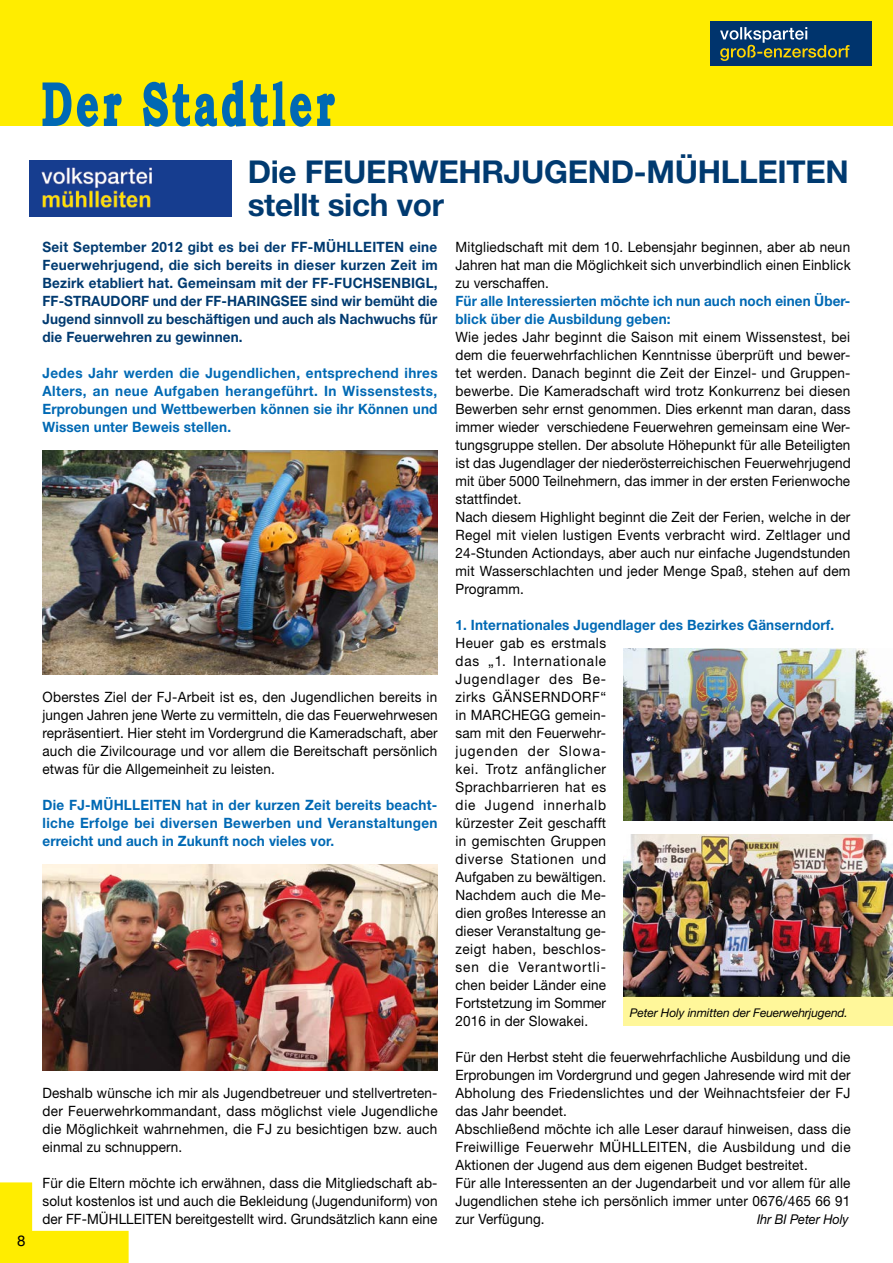
<style>
.page{position:relative;width:893px;height:1263px;background:#fff}
.page>*{position:absolute;margin:0;border:0;box-sizing:border-box;transform-origin:0 0}
.t1{font:700 31.5px/33px "Helvetica Neue LT Std";letter-spacing:-.01em;color:#003a70}
.t2{font:15px "Helvetica Neue";color:#000}
.t3{font:14.25px/18px "Helvetica Neue LT Std";letter-spacing:.01em;color:#000;text-align:justify;scale:.95 1}
.t4{font:700 14.25px/18px "Helvetica Neue LT Std";letter-spacing:.01em;color:#0069b4;text-align:justify;scale:.95 1}
.t5{font:700 14.25px/18px "Helvetica Neue LT Std";letter-spacing:.005em;color:#003a70;text-align:justify;scale:.95 1}
.t6{font:italic 13.5px "Helvetica Neue LT Std";letter-spacing:-.01em;color:#000;scale:.95 1}
.t7{font:italic 12px "Helvetica Neue LT Std";letter-spacing:-.01em;color:#000}
</style>
<div class="page">
<div style="left:0;top:0;width:893px;height:126px;background:#ffed00"></div>
<svg style="left:0;top:1182px;width:129px;height:81px"></svg>
<svg style="left:43px;top:82px;width:28px;height:44px"></svg>
<svg style="left:104px;top:94px;width:18px;height:32px"></svg>
<svg style="left:77px;top:94px;width:21px;height:33px"></svg>
<svg style="left:143px;top:80px;width:192px;height:47px"></svg>
<div style="left:710px;top:21px;width:162px;height:44px;background:#00346d"></div>
<svg style="left:720px;top:27px;width:129px;height:34px"></svg>
<img style="left:30px;top:160px;width:202px;height:56px">
<img style="left:43px;top:864px;width:395px;height:206px">
<img style="left:43px;top:450px;width:395px;height:225px">
<img style="left:623px;top:834px;width:270px;height:162px">
<img style="left:623px;top:648px;width:270px;height:173px">
<div style="left:623px;top:997px;width:270px;height:29px;background:#fff79a"></div>
<p class="t2" style="left:17px;top:1228px;width:10px">8</p>
<h1 class="t1" style="left:248px;top:155px;width:603px">Die FEUERWEHRJUGEND-MÜHLLEITEN stellt sich vor</h1>
<p class="t5" style="left:43px;top:238px;width:417px">Seit September 2012 gibt es bei der FF-MÜHLLEITEN eine Feuerwehrjugend, die sich bereits in dieser kurzen Zeit im Bezirk etabliert hat. Gemeinsam mit der FF-FUCHSENBIGL, FF-STRAUDORF und der FF-HARINGSEE sind wir bemüht die Jugend sinnvoll zu beschäftigen und auch als Nachwuchs für die Feuerwehren zu gewinnen.</p>
<p class="t4" style="left:43px;top:364px;width:417px">Jedes Jahr werden die Jugendlichen, entsprechend ihres Alters, an neue Aufgaben herangeführt. In Wissenstests, Erprobungen und Wettbewerben können sie ihr Können und Wissen unter Beweis stellen.</p>
<p class="t3" style="left:455px;top:238px;width:417px">Mitgliedschaft mit dem 10. Lebensjahr beginnen, aber ab neun Jahren hat man die Möglichkeit sich unverbindlich einen Einblick zu verschaffen.</p>
<p class="t4" style="left:455px;top:292px;width:417px">Für alle Interessierten möchte ich nun auch noch einen Über&shy;blick über die Ausbildung geben:</p>
<p class="t3" style="left:455px;top:328px;width:417px;text-align:left">Wie jedes Jahr beginnt die Saison mit einem Wissenstest, bei dem die feuerwehrfachlichen Kenntnisse überprüft und bewer&shy;tet werden. Danach beginnt die Zeit der Einzel- und Gruppen&shy;bewerbe. Die Kameradschaft wird trotz Konkurrenz bei diesen Bewerben sehr ernst genommen. Dies erkennt man daran, dass immer wieder verschiedene Feuerwehren gemeinsam eine Wer&shy;tungsgruppe stellen. Der absolute Höhepunkt für alle Beteiligten ist das Jugendlager der niederösterreichischen Feuerwehrjugend mit über 5000 Teilnehmern, das immer in der ersten Ferienwoche stattfindet.<br>Nach diesem Highlight beginnt die Zeit der Ferien, welche in der Regel mit vielen lustigen Events verbracht wird. Zeltlager und 24-Stunden Actiondays, aber auch nur einfache Jugendstunden mit Wasserschlachten und jeder Menge Spaß, stehen auf dem Programm.</p>
<p class="t4" style="left:455px;top:616px;width:400px">1. Internationales Jugendlager des Bezirkes Gänserndorf.</p>
<p class="t3" style="left:455px;top:634px;width:160px">Heuer gab es erstmals das „1. Internationale Jugendlager des Be&shy;zirks GÄNSERNDORF“ in MARCHEGG gemein&shy;sam mit den Feuerwehr&shy;jugenden der Slowa&shy;kei. Trotz anfänglicher Sprachbarrieren hat es die Jugend innerhalb kürzester Zeit geschafft in gemischten Gruppen diverse Stationen und Aufgaben zu bewältigen.<br>Nachdem auch die Me&shy;dien großes Interesse an dieser Veranstaltung ge&shy;zeigt haben, beschlos&shy;sen die Verantwortli&shy;chen beider Länder eine Fortstetzung im Sommer 2016 in der Slowakei.</p>
<p class="t3" style="left:455px;top:1048px;width:417px;text-align:left">Für den Herbst steht die feuerwehrfachliche Ausbildung und die Erprobungen im Vordergrund und gegen Jahresende wird mit der Abholung des Friedenslichtes und der Weihnachtsfeier der FJ das Jahr beendet.<br>Abschließend möchte ich alle Leser darauf hinweisen, dass die Freiwillige Feuerwehr MÜHLLEITEN, die Ausbildung und die Aktionen der Jugend aus dem eigenen Budget bestreitet.<br>Für alle Interessenten an der Jugendarbeit und vor allem für alle Jugendlichen stehe ich persönlich immer unter 0676/465 66 91 zur Verfügung.</p>
<p class="t3" style="left:43px;top:688px;width:417px">Oberstes Ziel der FJ-Arbeit ist es, den Jugendlichen bereits in jungen Jahren jene Werte zu vermitteln, die das Feuerwehrwesen repräsentiert. Hier steht im Vordergrund die Kameradschaft, aber auch die Zivilcourage und vor allem die Bereitschaft persönlich etwas für die Allgemeinheit zu leisten.</p>
<p class="t4" style="left:43px;top:796px;width:417px">Die FJ-MÜHLLEITEN hat in der kurzen Zeit bereits beacht&shy;liche Erfolge bei diversen Bewerben und Veranstaltungen erreicht und auch in Zukunft noch vieles vor.</p>
<p class="t7" style="left:630px;top:1006px;width:220px">Peter Holy inmitten der Feuerwehrjugend.</p>
<p class="t3" style="left:43px;top:1084px;width:417px">Deshalb wünsche ich mir als Jugendbetreuer und stellvertreten&shy;der Feuerwehrkommandant, dass möglichst viele Jugendliche die Möglichkeit wahrnehmen, die FJ zu besichtigen bzw. auch einmal zu schnuppern.</p>
<p class="t3" style="left:43px;top:1174px;width:417px">Für die Eltern möchte ich erwähnen, dass die Mitgliedschaft ab&shy;solut kostenlos ist und auch die Bekleidung (Jugenduniform) von der FF-MÜHLLEITEN bereitgestellt wird. Grundsätzlich kann eine</p>
<p class="t6" style="left:757px;top:1211px;width:98px">Ihr BI Peter Holy</p>
</div>
